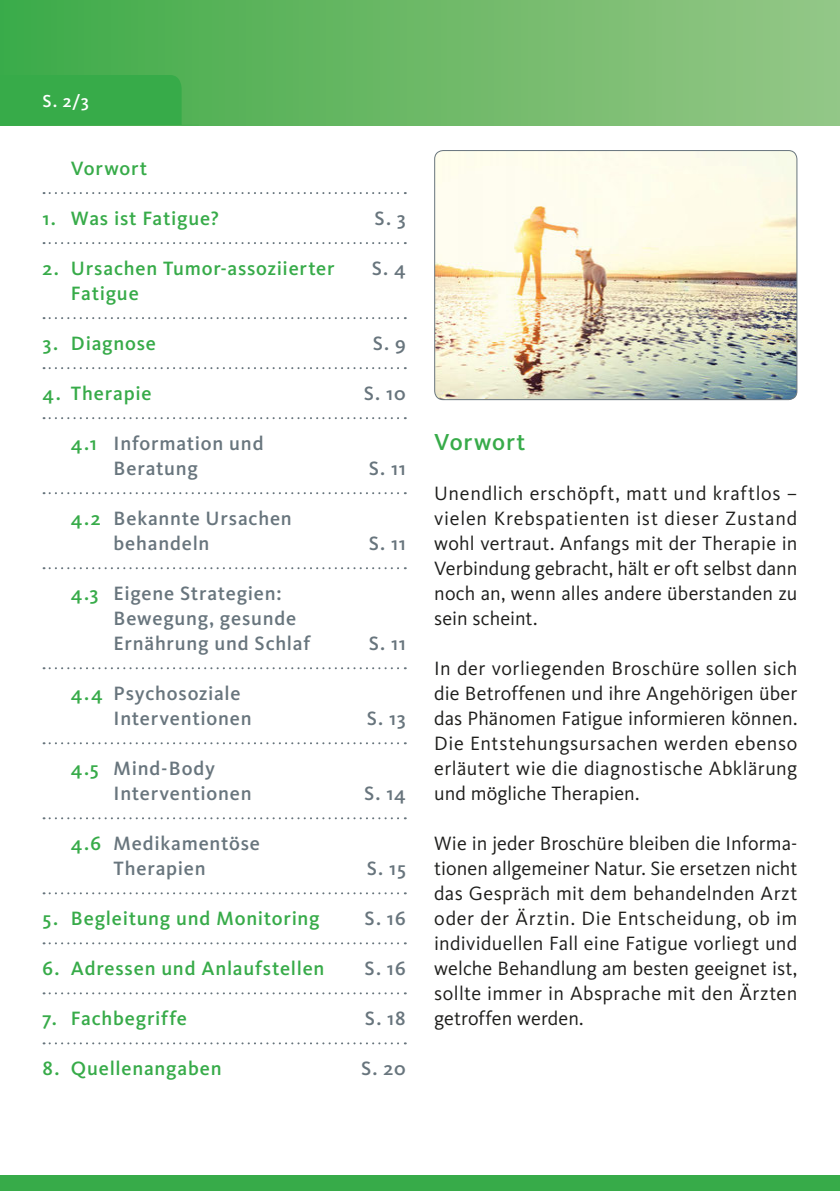
<style>
.page{position:relative;width:840px;height:1191px;background:#fff}
.page>*{position:absolute;margin:0;border:0;box-sizing:border-box;transform-origin:0 0}
.t1{font:500 24px "Kievit";letter-spacing:.04em;color:#37ab49}
.t2{font:20px/25px "Kievit";letter-spacing:.01em;color:#1d1d1b;text-align:justify}
.t3{font:500 20px/25px "Kievit";letter-spacing:.04em;color:#68757d}
.t4{font:500 20px/25px "Kievit";letter-spacing:.035em;color:#37ab49}
.t5{font:500 18px "Kievit";color:#fff}
.s1{color:#37ab49}
</style>
<div class="page">
<div style="left:0;top:0;width:839px;height:125px;background:linear-gradient(to right,#3eab48,#97c786)"></div>
<div style="left:0;top:1175px;width:839px;height:16px;background:#37ab49"></div>
<svg style="left:44px;top:192px;width:361px;height:2px"></svg>
<svg style="left:44px;top:242px;width:361px;height:2px"></svg>
<svg style="left:44px;top:317px;width:361px;height:2px"></svg>
<svg style="left:44px;top:367px;width:361px;height:2px"></svg>
<svg style="left:44px;top:417px;width:361px;height:2px"></svg>
<svg style="left:44px;top:492px;width:361px;height:2px"></svg>
<svg style="left:44px;top:567px;width:361px;height:2px"></svg>
<svg style="left:44px;top:667px;width:361px;height:2px"></svg>
<svg style="left:44px;top:742px;width:361px;height:2px"></svg>
<svg style="left:44px;top:817px;width:361px;height:2px"></svg>
<svg style="left:44px;top:892px;width:361px;height:2px"></svg>
<svg style="left:44px;top:942px;width:361px;height:2px"></svg>
<svg style="left:44px;top:992px;width:361px;height:2px"></svg>
<svg style="left:44px;top:1042px;width:361px;height:2px"></svg>
<svg style="left:0;top:75px;width:198px;height:50px;background:#39ab4a"></svg>
<img style="left:434px;top:151px;width:362px;height:249px">
<div style="left:434px;top:150px;width:363px;height:250px;border:1px solid #68757d;border-radius:9px"></div>
<p class="t5" style="left:43px;top:90px;width:48px">S. 2/3</p>
<p class="t4" style="left:71px;top:156px;width:78px">Vorwort</p>
<p class="t4" style="left:43px;top:206px;width:178px">1. Was ist Fatigue?</p>
<p class="t4" style="left:71px;top:256px;width:265px;text-indent:-28px">2. Ursachen Tumor-assoziierter<br>Fatigue</p>
<p class="t4" style="left:43px;top:331px;width:115px">3. Diagnose</p>
<p class="t4" style="left:43px;top:381px;width:110px">4. Therapie</p>
<p class="t3" style="left:113px;top:431px;width:151px;text-indent:-43px"><span class="s1">4.1</span> Information und<br>Beratung</p>
<p class="t3" style="left:113px;top:506px;width:180px;text-indent:-43px"><span class="s1">4.2</span> Bekannte Ursachen behandeln</p>
<p class="t3" style="left:113px;top:581px;width:198px;text-indent:-43px"><span class="s1">4.3</span> Eigene Strategien:<br>Bewegung, gesunde<br>Ernährung und Schlaf</p>
<p class="t3" style="left:113px;top:681px;width:140px;text-indent:-43px"><span class="s1">4.4</span> Psychosoziale<br>Interventionen</p>
<p class="t3" style="left:113px;top:756px;width:140px;text-indent:-42px"><span class="s1">4.5</span> Mind-Body<br>Interventionen</p>
<p class="t3" style="left:71px;top:831px;width:190px;text-align:center"><span class="s1">4.6</span> Medikamentöse<br>Therapien</p>
<p class="t4" style="left:43px;top:906px;width:278px">5. Begleitung und Monitoring</p>
<p class="t4" style="left:43px;top:956px;width:283px">6. Adressen und Anlaufstellen</p>
<p class="t4" style="left:43px;top:1006px;width:146px">7. Fachbegriffe</p>
<p class="t4" style="left:43px;top:1056px;width:180px">8. Quellenangaben</p>
<p class="t3" style="left:374px;top:206px;width:33px">S. 3</p>
<p class="t3" style="left:371px;top:256px;width:35px">S. 4</p>
<p class="t3" style="left:372px;top:331px;width:34px">S. 9</p>
<p class="t3" style="left:363px;top:381px;width:44px">S. 10</p>
<p class="t3" style="left:368px;top:456px;width:39px">S. 11</p>
<p class="t3" style="left:368px;top:531px;width:39px">S. 11</p>
<p class="t3" style="left:368px;top:631px;width:39px">S. 11</p>
<p class="t3" style="left:366px;top:706px;width:40px">S. 13</p>
<p class="t3" style="left:364px;top:781px;width:43px">S. 14</p>
<p class="t3" style="left:366px;top:856px;width:40px">S. 15</p>
<p class="t3" style="left:364px;top:906px;width:43px">S. 16</p>
<p class="t3" style="left:364px;top:956px;width:43px">S. 16</p>
<p class="t3" style="left:364px;top:1006px;width:42px">S. 18</p>
<p class="t3" style="left:361px;top:1056px;width:46px">S. 20</p>
<p class="t1" style="left:434px;top:428px;width:93px">Vorwort</p>
<p class="t2" style="left:434px;top:481px;width:364px">Unendlich erschöpft, matt und kraftlos – vielen Krebspatienten ist dieser Zustand wohl vertraut. Anfangs mit der Therapie in Verbindung gebracht, hält er oft selbst dann noch an, wenn alles andere überstanden zu sein scheint.</p>
<p class="t2" style="left:434px;top:656px;width:364px">In der vorliegenden Broschüre sollen sich die Betroffenen und ihre Angehörigen über das Phänomen Fatigue informieren können.<br>Die Entstehungsursachen werden ebenso erläutert wie die diagnostische Abklärung und mögliche Therapien.</p>
<p class="t2" style="left:434px;top:831px;width:364px">Wie in jeder Broschüre bleiben die Informa&shy;tionen allgemeiner Natur. Sie ersetzen nicht das Gespräch mit dem behandelnden Arzt oder der Ärztin. Die Entscheidung, ob im individuellen Fall eine Fatigue vorliegt und welche Behandlung am besten geeignet ist, sollte immer in Absprache mit den Ärzten getroffen werden.</p>
</div>
